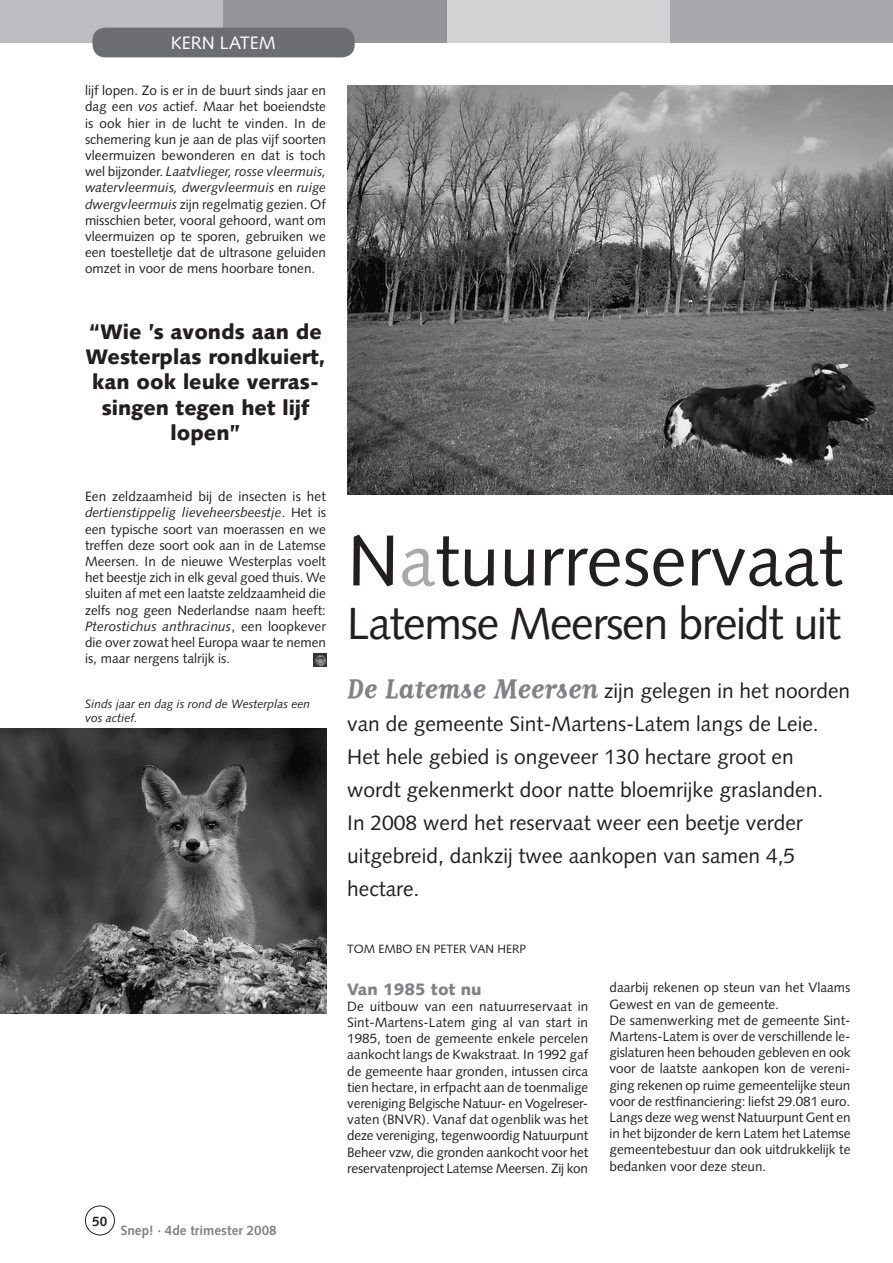
<style>
.page{position:relative;width:893px;height:1263px;background:#fff}
.page>*{position:absolute;margin:0;border:0;box-sizing:border-box;transform-origin:0 0}
.Titeltekst48{font:72px "Syntax";color:#231f20}
.Titeltekst48-2{font:45px "Syntax";letter-spacing:-.03em;color:#231f20}
.Inleiding{font:21px/33px "Syntax";color:#231f20}
.Hoofdtekst{font:900 21px/25.2px "Syntax";color:#231f20;text-align:center}
.t1{font:18px "Syntax";color:#fff}
.Hoofdtekst-2{font:900 16.5px "Syntax";color:#808285}
.Hoofdtekst-3{font:13.5px/16.2px "Syntax";color:#231f20;text-align:justify}
.t2{font:700 13.5px "Syntax";color:#808285}
.t3{font:700 13.5px "Syntax";color:#231f20}
.Hoofdtekst-4{font:italic 12px/14.4px "Syntax";color:#231f20}
.Hoofdtekst-5{font:12px "Syntax";color:#231f20}
.s1{font-style:italic}
.s2{color:#a8a9ad}
.s3{font-family:"Matrix Script";font-weight:700;font-size:31.5px;color:#808285}
</style>
<div class="page">
<div style="left:670px;top:0;width:223px;height:43px;background:#a8a9ad"></div>
<div style="left:446px;top:0;width:224px;height:43px;background:#d1d2d4"></div>
<div style="left:223px;top:0;width:223px;height:43px;background:#939598"></div>
<div style="left:0;top:0;width:223px;height:43px;background:#bcbdc0"></div>
<div style="left:92px;top:28px;width:263px;height:29px;background:#6c6d70;border-radius:13px"></div>
<div style="left:85px;top:1205px;width:30px;height:30px;border:1px solid #231f20;border-radius:50%"></div>
<hr style="left:892px;top:0;width:1px;height:43px;background:#bcbdc0">
<img style="left:347px;top:85px;width:546px;height:409px">
<img style="left:0;top:729px;width:326px;height:284px">
<svg style="left:313px;top:653px;width:13px;height:13px"></svg>
<p class="t1" style="left:171px;top:32px;width:106px">KERN LATEM</p>
<p class="Hoofdtekst-3" style="left:85px;top:82px;width:243px">lijf lopen. Zo is er in de buurt sinds jaar en dag een <span class="s1">vos</span> actief. Maar het boeiendste is ook hier in de lucht te vinden. In de schemering kun je aan de plas vijf soorten vleermuizen bewonderen en dat is toch wel bijzonder. <span class="s1">Laatvlieger, rosse vleermuis, watervleermuis, dwergvleermuis</span> en <span class="s1">ruige dwergvleermuis</span> zijn regelmatig gezien. Of misschien beter, vooral gehoord, want om vleermuizen op te sporen, gebruiken we een toestelletje dat de ultrasone geluiden omzet in voor de mens hoorbare tonen.</p>
<p class="Hoofdtekst" style="left:85px;top:319px;width:242px">“Wie ’s avonds aan de<br>Westerplas rondkuiert, kan ook leuke verras&shy;singen tegen het lijf lopen”</p>
<p class="Hoofdtekst-3" style="left:85px;top:488px;width:243px">Een zeldzaamheid bij de insecten is het <span class="s1">dertienstippelig lieveheersbeestje</span>. Het is een typische soort van moerassen en we treffen deze soort ook aan in de Latemse Meersen. In de nieuwe Westerplas voelt het beestje zich in elk geval goed thuis. We sluiten af met een laatste zeldzaamheid die zelfs nog geen Nederlandse naam heeft:<br><span class="s1">Pterostichus anthracinus</span>, een loopkever die over zowat heel Europa waar te nemen is, maar nergens talrijk is.</p>
<p class="Hoofdtekst-4" style="left:85px;top:697px;width:226px">Sinds jaar en dag is rond de Westerplas een vos actief.</p>
<p class="t3" style="left:92px;top:1213px;width:17px">50</p>
<p class="t2" style="left:121px;top:1223px;width:158px">Snep! · 4de trimester 2008</p>
<p class="Titeltekst48" style="left:347px;top:518px;width:497px">N<span class="s2">a</span>tuurreservaat</p>
<p class="Titeltekst48-2" style="left:347px;top:597px;width:495px">Latemse Meersen breidt uit</p>
<p class="Inleiding" style="left:347px;top:674px;width:504px"><span class="s3">De Latemse Meersen</span> zijn gelegen in het noorden van de gemeente Sint-Martens-Latem langs de Leie.<br>Het hele gebied is ongeveer 130 hectare groot en wordt gekenmerkt door natte bloemrijke graslanden.<br>In 2008 werd het reservaat weer een beetje verder uitgebreid, dankzij twee aankopen van samen 4,5 hectare.</p>
<p class="Hoofdtekst-5" style="left:347px;top:942px;width:180px">TOM EMBO EN PETER VAN HERP</p>
<p class="Hoofdtekst-2" style="left:347px;top:979px;width:136px">Van 1985 tot nu</p>
<p class="Hoofdtekst-3" style="left:347px;top:998px;width:243px">De uitbouw van een natuurreservaat in Sint-Martens-Latem ging al van start in 1985, toen de gemeente enkele percelen aankocht langs de Kwakstraat. In 1992 gaf de gemeente haar gronden, intussen circa tien hectare, in erfpacht aan de toenmalige vereniging Belgische Natuur- en Vogelreser&shy;vaten (BNVR). Vanaf dat ogenblik was het deze vereniging, tegenwoordig Natuurpunt Beheer vzw, die gronden aankocht voor het reservatenproject Latemse Meersen. Zij kon</p>
<p class="Hoofdtekst-3" style="left:609px;top:980px;width:242px">daarbij rekenen op steun van het Vlaams<br>Gewest en van de gemeente.</p>
<p class="Hoofdtekst-3" style="left:609px;top:1012px;width:243px">De samenwerking met de gemeente Sint-Martens-Latem is over de verschillende le&shy;gislaturen heen behouden gebleven en ook voor de laatste aankopen kon de vereni&shy;ging rekenen op ruime gemeentelijke steun voor de restfinanciering: liefst 29.081 euro.<br>Langs deze weg wenst Natuurpunt Gent en in het bijzonder de kern Latem het Latemse gemeentebestuur dan ook uitdrukkelijk te bedanken voor deze steun.</p>
</div>
